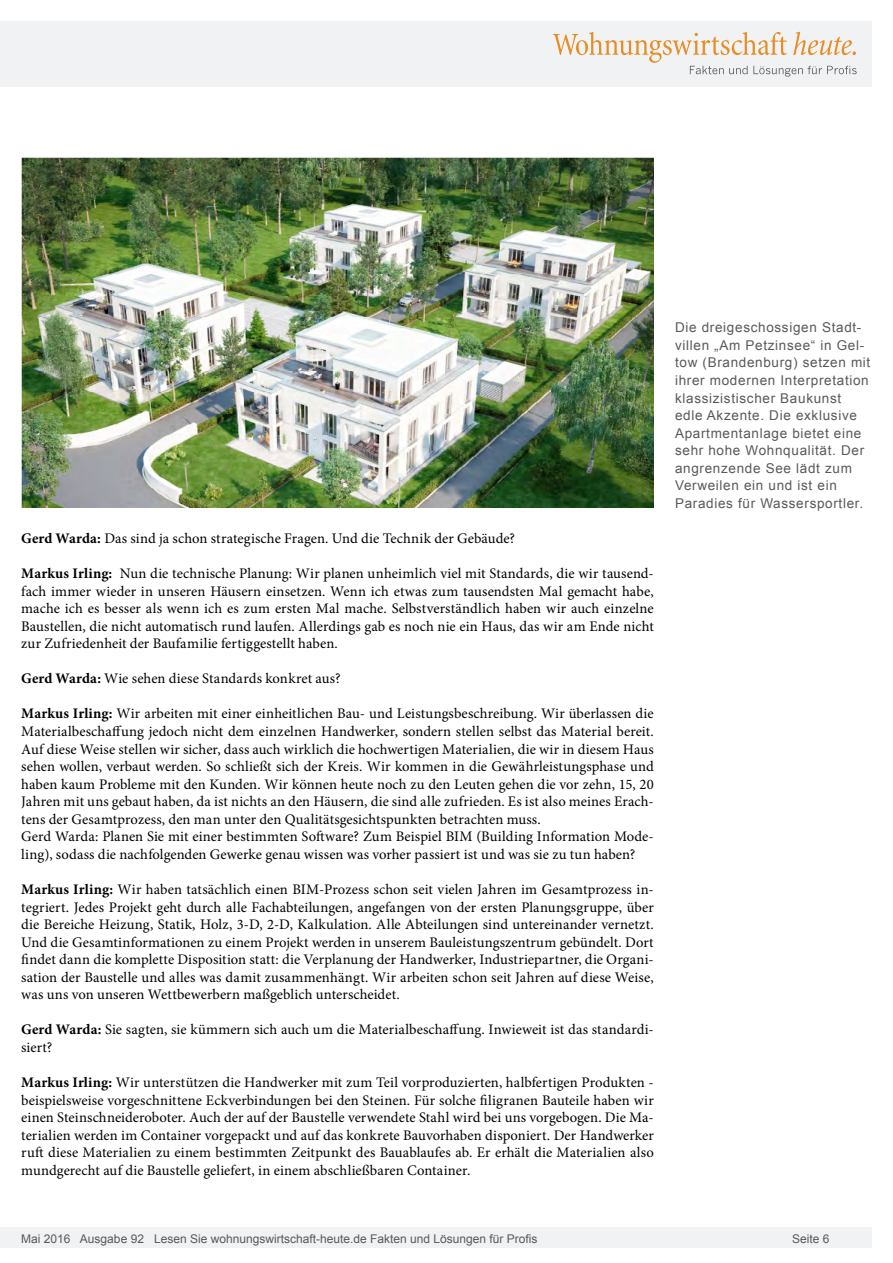
<style>
.page{position:relative;width:893px;height:1263px;background:#fff}
.page>*{position:absolute;margin:0;border:0;box-sizing:border-box;transform-origin:0 0}
.Fließtext_erste_Zeil{font:14.7px/17.5px "Minion Pro";letter-spacing:.005em;color:#000;text-align:justify}
.Bildunterschrift{font:13.5px/17.5px "Arial";letter-spacing:.05em;color:#595959}
.t1{font:12px "Arial";color:#595959}
.s1{font-weight:700}
</style>
<div class="page">
<div style="left:0;top:1227px;width:872px;height:20px;background:#f1f2f3"></div>
<div style="left:0;top:21px;width:872px;height:66px;background:#f1f2f3"></div>
<svg style="left:553px;top:32px;width:304px;height:45px"></svg>
<img style="left:21px;top:157px;width:633px;height:351px">
<p class="Fließtext_erste_Zeil" style="left:21px;top:529px;width:495px"><span class="s1">Gerd Warda:</span> Das sind ja schon strategische Fragen. Und die Technik der Gebäude?</p>
<p class="Fließtext_erste_Zeil" style="left:21px;top:565px;width:634px"><span class="s1">Markus Irling:</span> Nun die technische Planung: Wir planen unheimlich viel mit Standards, die wir tausend&shy;fach immer wieder in unseren Häusern einsetzen. Wenn ich etwas zum tausendsten Mal gemacht habe, mache ich es besser als wenn ich es zum ersten Mal mache. Selbstverständlich haben wir auch einzelne Baustellen, die nicht automatisch rund laufen. Allerdings gab es noch nie ein Haus, das wir am Ende nicht zur Zufriedenheit der Baufamilie fertiggestellt haben.</p>
<p class="Fließtext_erste_Zeil" style="left:21px;top:670px;width:321px"><span class="s1">Gerd Warda:</span> Wie sehen diese Standards konkret aus?</p>
<p class="Fließtext_erste_Zeil" style="left:21px;top:705px;width:634px"><span class="s1">Markus Irling:</span> Wir arbeiten mit einer einheitlichen Bau- und Leistungsbeschreibung. Wir überlassen die Materialbeschaffung jedoch nicht dem einzelnen Handwerker, sondern stellen selbst das Material bereit.<br>Auf diese Weise stellen wir sicher, dass auch wirklich die hochwertigen Materialien, die wir in diesem Haus sehen wollen, verbaut werden. So schließt sich der Kreis. Wir kommen in die Gewährleistungsphase und haben kaum Probleme mit den Kunden. Wir können heute noch zu den Leuten gehen die vor zehn, 15, 20<br>Jahren mit uns gebaut haben, da ist nichts an den Häusern, die sind alle zufrieden. Es ist also meines Erach&shy;tens der Gesamtprozess, den man unter den Qualitätsgesichtspunkten betrachten muss.</p>
<p class="Fließtext_erste_Zeil" style="left:21px;top:828px;width:634px">Gerd Warda: Planen Sie mit einer bestimmten Software? Zum Beispiel BIM (Building Information Mode&shy;ling), sodass die nachfolgenden Gewerke genau wissen was vorher passiert ist und was sie zu tun haben?</p>
<p class="Fließtext_erste_Zeil" style="left:21px;top:880px;width:634px"><span class="s1">Markus Irling:</span> Wir haben tatsächlich einen BIM-Prozess schon seit vielen Jahren im Gesamtprozess in&shy;tegriert. Jedes Projekt geht durch alle Fachabteilungen, angefangen von der ersten Planungsgruppe, über die Bereiche Heizung, Statik, Holz, 3-D, 2-D, Kalkulation. Alle Abteilungen sind untereinander vernetzt.<br>Und die Gesamtinformationen zu einem Projekt werden in unserem Bauleistungszentrum gebündelt. Dort findet dann die komplette Disposition statt: die Verplanung der Handwerker, Industriepartner, die Organi&shy;sation der Baustelle und alles was damit zusammenhängt. Wir arbeiten schon seit Jahren auf diese Weise, was uns von unseren Wettbewerbern maßgeblich unterscheidet.</p>
<p class="Fließtext_erste_Zeil" style="left:21px;top:1021px;width:634px"><span class="s1">Gerd Warda:</span> Sie sagten, sie kümmern sich auch um die Materialbeschaffung. Inwieweit ist das standardi&shy;siert?</p>
<p class="Fließtext_erste_Zeil" style="left:21px;top:1074px;width:634px"><span class="s1">Markus Irling:</span> Wir unterstützen die Handwerker mit zum Teil vorproduzierten, halbfertigen Produkten - beispielsweise vorgeschnittene Eckverbindungen bei den Steinen. Für solche filigranen Bauteile haben wir einen Steinschneideroboter. Auch der auf der Baustelle verwendete Stahl wird bei uns vorgebogen. Die Ma&shy;terialien werden im Container vorgepackt und auf das konkrete Bauvorhaben disponiert. Der Handwerker ruft diese Materialien zu einem bestimmten Zeitpunkt des Bauablaufes ab. Er erhält die Materialien also mundgerecht auf die Baustelle geliefert, in einem abschließbaren Container.</p>
<p class="Bildunterschrift" style="left:675px;top:319px;width:197px">Die dreigeschossigen Stadt&shy;villen „Am Petzinsee“ in Gel&shy;tow (Brandenburg) setzen mit ihrer modernen Interpretation klassizistischer Baukunst edle Akzente. Die exklusive<br>Apartmentanlage bietet eine sehr hohe Wohnqualität. Der angrenzende See lädt zum<br>Verweilen ein und ist ein<br>Paradies für Wassersportler.</p>
<p class="t1" style="left:21px;top:1230px;width:518px">Mai 2016 Ausgabe 92 Lesen Sie wohnungswirtschaft-heute.de Fakten und Lösungen für Profis</p>
<p class="t1" style="left:792px;top:1231px;width:39px">Seite 6</p>
</div>
